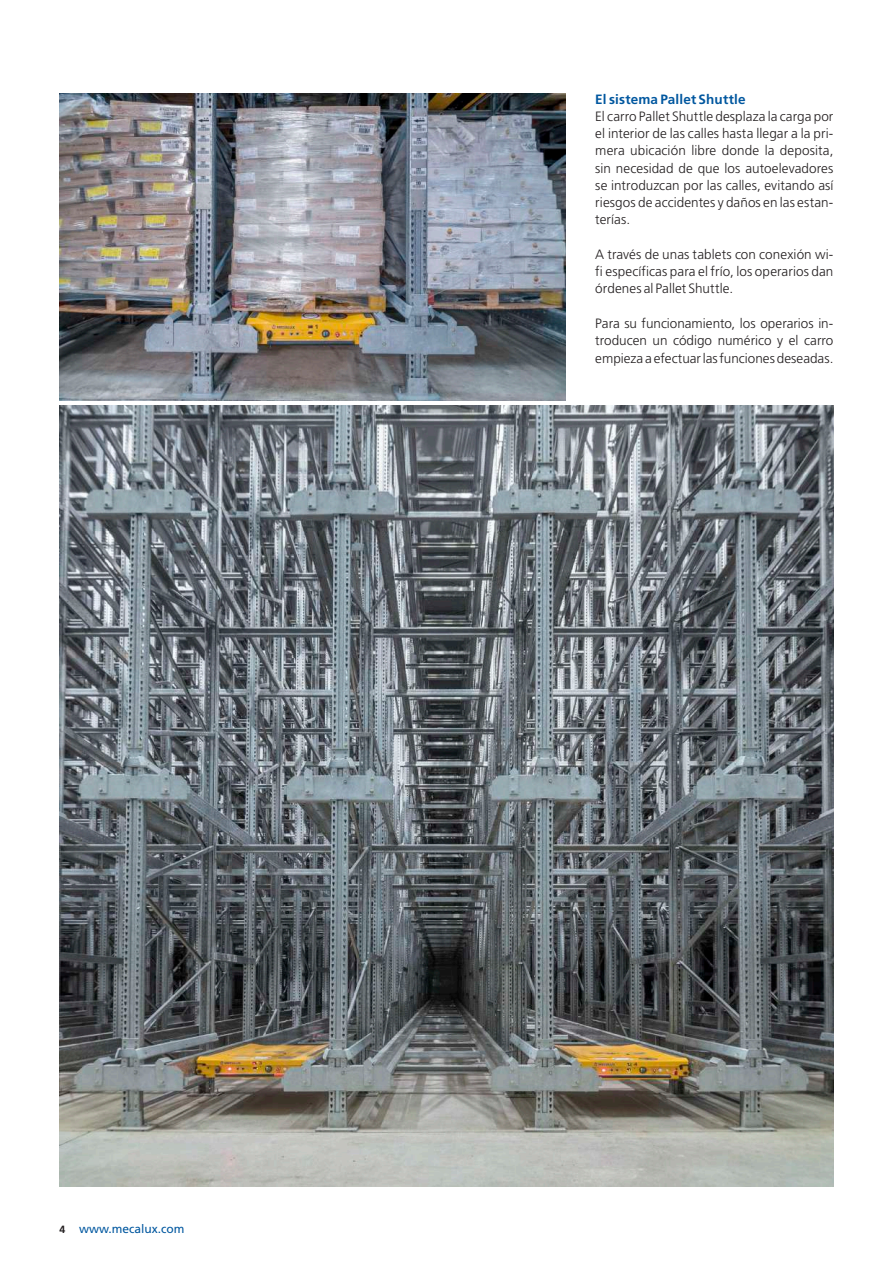
<style>
.page{position:relative;width:893px;height:1263px;background:#fff}
.page>*{position:absolute;margin:0;border:0;box-sizing:border-box;transform-origin:0 0}
.t1{font:300 13.5px/17.2px "Frutiger LT Std";letter-spacing:.005em;color:#231f20;text-align:justify}
.t2{font:700 13.5px "Frutiger LT Std";letter-spacing:.01em;color:#01579f}
.t3{font:12px "Frutiger LT Std";color:#01579f}
.s1{font-weight:700;font-size:10.5px;color:#231f20}
</style>
<div class="page">
<img style="left:60px;top:405px;width:773px;height:781px">
<img style="left:60px;top:94px;width:506px;height:307px">
<p class="t3" style="left:60px;top:1221px;width:126px"><span class="s1">4</span> www.mecalux.com</p>
<p class="t2" style="left:595px;top:91px;width:152px">El sistema Pallet Shuttle</p>
<p class="t1" style="left:595px;top:108px;width:240px">El carro Pallet Shuttle desplaza la carga por el interior de las calles hasta llegar a la pri&shy;mera ubicación libre donde la deposita, sin necesidad de que los autoelevadores se introduzcan por las calles, evitando así riesgos de accidentes y daños en las estan&shy;terías.</p>
<p class="t1" style="left:595px;top:246px;width:240px">A través de unas tablets con conexión wi&shy;fi específicas para el frío, los operarios dan órdenes al Pallet Shuttle.</p>
<p class="t1" style="left:595px;top:315px;width:240px">Para su funcionamiento, los operarios in&shy;troducen un código numérico y el carro empieza a efectuar las funciones deseadas.</p>
</div>
